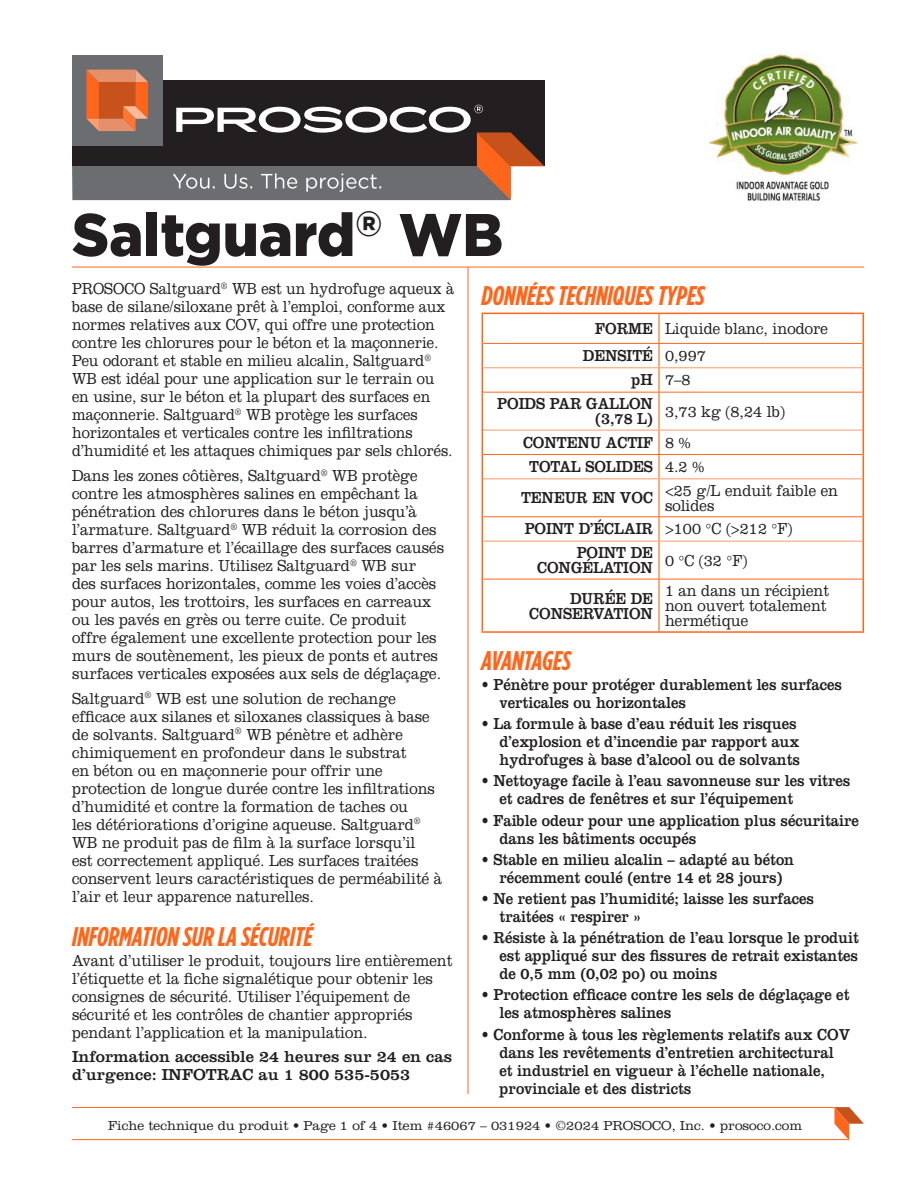
<style>
.page{position:relative;width:918px;height:1188px;background:#fff}
.page>*{position:absolute;margin:0;border:0;box-sizing:border-box;transform-origin:0 0}
._02_Product_Name{font:900 60px "Gotham";color:#231f20;scale:.95 1}
._04_Section_Header{font:italic 700 27px "Gotham Condensed";color:#ff661c}
._06_Body_Copy{font:300 16.5px/18px "Clarendon LT Std";color:#231f20;scale:.9 1}
._07_Bullet_Paragraph{font:16.5px/18px "Clarendon LT Std";color:#231f20;scale:.9 1}
._06_Body_Copy-2{font:300 16.5px/18px "Clarendon LT Std";color:#231f20;scale:.88 1}
._09_Tech_Data_Copy{font:300 16.5px/15px "Clarendon LT Std";color:#231f20;scale:.9 1}
._08_Tech_Data_Headers{font:16.5px/15px "Clarendon LT Std";color:#231f20;text-align:right;scale:.9 1}
._06_Body_Copy-3{font:16.5px/18px "Clarendon LT Std";color:#231f20}
._99_Item_Box{font:300 13.5px "Clarendon LT Std";color:#231f20}
</style>
<div class="page">
<hr style="left:468px;top:267px;width:1px;height:827px;background:#ff661c">
<hr style="left:658px;top:314px;width:2px;height:29px;background:#ff661c">
<hr style="left:658px;top:344px;width:2px;height:23px;background:#ff661c">
<hr style="left:658px;top:368px;width:2px;height:24px;background:#ff661c">
<hr style="left:658px;top:393px;width:2px;height:37px;background:#ff661c">
<hr style="left:658px;top:430px;width:2px;height:24px;background:#ff661c">
<hr style="left:658px;top:455px;width:2px;height:23px;background:#ff661c">
<hr style="left:658px;top:479px;width:2px;height:37px;background:#ff661c">
<hr style="left:658px;top:517px;width:2px;height:24px;background:#ff661c">
<hr style="left:658px;top:542px;width:2px;height:37px;background:#ff661c">
<hr style="left:658px;top:579px;width:2px;height:52px;background:#ff661c">
<hr style="left:483px;top:343px;width:176px;height:1px;background:#ff661c">
<hr style="left:659px;top:343px;width:204px;height:1px;background:#ff661c">
<hr style="left:483px;top:392px;width:176px;height:1px;background:#ff661c">
<hr style="left:659px;top:392px;width:204px;height:1px;background:#ff661c">
<hr style="left:483px;top:454px;width:176px;height:1px;background:#ff661c">
<hr style="left:659px;top:454px;width:204px;height:1px;background:#ff661c">
<hr style="left:483px;top:516px;width:176px;height:1px;background:#ff661c">
<hr style="left:659px;top:516px;width:204px;height:1px;background:#ff661c">
<hr style="left:483px;top:579px;width:176px;height:1px;background:#ff661c">
<hr style="left:659px;top:579px;width:204px;height:1px;background:#ff661c">
<hr style="left:483px;top:367px;width:176px;height:1px;background:#f89a6a">
<hr style="left:659px;top:367px;width:204px;height:1px;background:#f89a6a">
<hr style="left:483px;top:430px;width:176px;height:1px;background:#f89a6a">
<hr style="left:659px;top:430px;width:204px;height:1px;background:#f89a6a">
<hr style="left:483px;top:478px;width:176px;height:1px;background:#f89a6a">
<hr style="left:659px;top:478px;width:204px;height:1px;background:#f89a6a">
<hr style="left:483px;top:541px;width:176px;height:1px;background:#f89a6a">
<hr style="left:659px;top:541px;width:204px;height:1px;background:#f89a6a">
<hr style="left:482px;top:313px;width:177px;height:1px;background:#ff661c">
<hr style="left:659px;top:313px;width:205px;height:1px;background:#ff661c">
<svg style="left:482px;top:314px;width:1px;height:78px"></svg>
<svg style="left:863px;top:314px;width:1px;height:78px"></svg>
<hr style="left:482px;top:392px;width:1px;height:38px;background:#ff661c">
<hr style="left:863px;top:392px;width:1px;height:38px;background:#ff661c">
<svg style="left:482px;top:430px;width:1px;height:49px"></svg>
<svg style="left:863px;top:430px;width:1px;height:49px"></svg>
<hr style="left:482px;top:479px;width:1px;height:38px;background:#ff661c">
<hr style="left:863px;top:479px;width:1px;height:38px;background:#ff661c">
<svg style="left:482px;top:517px;width:1px;height:24px"></svg>
<svg style="left:863px;top:517px;width:1px;height:24px"></svg>
<hr style="left:482px;top:541px;width:1px;height:38px;background:#ff661c">
<hr style="left:863px;top:541px;width:1px;height:38px;background:#ff661c">
<hr style="left:482px;top:579px;width:1px;height:52px;background:#ff661c">
<hr style="left:863px;top:579px;width:1px;height:52px;background:#ff661c">
<hr style="left:482px;top:631px;width:177px;height:2px;background:#ff661c">
<hr style="left:659px;top:631px;width:205px;height:2px;background:#ff661c">
<hr style="left:72px;top:1139px;width:777px;height:1px;background:#ff661c">
<hr style="left:72px;top:1107px;width:762px;height:1px;background:#ff661c">
<svg style="left:834px;top:1107px;width:30px;height:33px"></svg>
<hr style="left:72px;top:267px;width:792px;height:1px;background:#ff661c">
<div style="left:72px;top:160px;width:439px;height:40px;background:#6c6d70"></div>
<div style="left:72px;top:81px;width:473px;height:85px;background:#231f20"></div>
<svg style="left:173px;top:105px;width:372px;height:95px"></svg>
<div style="left:72px;top:55px;width:90px;height:91px;background:#6c6d70"></div>
<svg style="left:86px;top:70px;width:62px;height:61px;background:#d9703f"></svg>
<img style="left:708px;top:54px;width:154px;height:147px">
<p class="_02_Product_Name" style="left:72px;top:200px;width:455px">Saltguard<sup>®</sup> WB</p>
<p class="_04_Section_Header" style="left:482px;top:280px;width:225px">DONNÉES TECHNIQUES TYPES</p>
<p class="_08_Tech_Data_Headers" style="left:595px;top:321px;width:66px">FORME</p>
<p class="_09_Tech_Data_Copy" style="left:665px;top:321px;width:183px">Liquide blanc, inodore</p>
<p class="_08_Tech_Data_Headers" style="left:583px;top:348px;width:79px">DENSITÉ</p>
<p class="_09_Tech_Data_Copy" style="left:665px;top:348px;width:47px">0,997</p>
<p class="_08_Tech_Data_Headers" style="left:632px;top:372px;width:25px">pH</p>
<p class="_09_Tech_Data_Copy" style="left:665px;top:372px;width:30px">7–8</p>
<p class="_08_Tech_Data_Headers" style="left:497px;top:396px;width:174px">POIDS PAR GALLON (3,78 L)</p>
<p class="_09_Tech_Data_Copy" style="left:665px;top:404px;width:135px">3,73 kg (8,24 lb)</p>
<p class="_08_Tech_Data_Headers" style="left:523px;top:435px;width:146px">CONTENU ACTIF</p>
<p class="_09_Tech_Data_Copy" style="left:665px;top:435px;width:30px">8 %</p>
<p class="_08_Tech_Data_Headers" style="left:529px;top:459px;width:139px">TOTAL SOLIDES</p>
<p class="_09_Tech_Data_Copy" style="left:665px;top:459px;width:45px">4.2 %</p>
<p class="_08_Tech_Data_Headers" style="left:521px;top:490px;width:148px">TENEUR EN VOC</p>
<p class="_09_Tech_Data_Copy" style="left:665px;top:483px;width:194px">&lt;25 g/L enduit faible en solides</p>
<p class="_08_Tech_Data_Headers" style="left:525px;top:521px;width:144px">POINT D’ÉCLAIR</p>
<p class="_09_Tech_Data_Copy" style="left:665px;top:521px;width:143px">&gt;100 °C (&gt;212 °F)</p>
<p class="_08_Tech_Data_Headers" style="left:537px;top:545px;width:130px">POINT DE<br>CONGÉLATION</p>
<p class="_09_Tech_Data_Copy" style="left:665px;top:553px;width:93px">0 °C (32 °F)</p>
<p class="_08_Tech_Data_Headers" style="left:529px;top:591px;width:139px">DURÉE DE<br>CONSERVATION</p>
<p class="_09_Tech_Data_Copy" style="left:665px;top:583px;width:184px">1 an dans un récipient non ouvert totalement hermétique</p>
<p class="_04_Section_Header" style="left:482px;top:645px;width:91px">AVANTAGES</p>
<p class="_07_Bullet_Paragraph" style="left:500px;top:675px;width:382px;text-indent:-18px">• Pénètre pour protéger durablement les surfaces verticales ou horizontales</p>
<p class="_07_Bullet_Paragraph" style="left:500px;top:715px;width:335px;text-indent:-18px">• La formule à base d’eau réduit les risques d’explosion et d’incendie par rapport aux hydrofuges à base d’alcool ou de solvants</p>
<p class="_07_Bullet_Paragraph" style="left:500px;top:772px;width:391px;text-indent:-18px">• Nettoyage facile à l’eau savonneuse sur les vitres et cadres de fenêtres et sur l’équipement</p>
<p class="_07_Bullet_Paragraph" style="left:500px;top:811px;width:401px;text-indent:-18px">• Faible odeur pour une application plus sécuritaire dans les bâtiments occupés</p>
<p class="_07_Bullet_Paragraph" style="left:482px;top:850px;width:349px;text-align:center">• Stable en milieu alcalin – adapté au béton récemment coulé (entre 14 et 28 jours)</p>
<p class="_07_Bullet_Paragraph" style="left:500px;top:889px;width:351px;text-indent:-18px">• Ne retient pas l’humidité; laisse les surfaces traitées « respirer »</p>
<p class="_07_Bullet_Paragraph" style="left:500px;top:929px;width:401px;text-align:justify;text-indent:-18px">• Résiste à la pénétration de l’eau lorsque le produit est appliqué sur des fissures de retrait existantes de 0,5 mm (0,02 po) ou moins</p>
<p class="_07_Bullet_Paragraph" style="left:500px;top:986px;width:390px;text-indent:-18px">• Protection efficace contre les sels de déglaçage et les atmosphères salines</p>
<p class="_07_Bullet_Paragraph" style="left:500px;top:1025px;width:391px;text-indent:-18px">• Conforme à tous les règlements relatifs aux COV dans les revêtements d’entretien architectural et industriel en vigueur à l’échelle nationale, provinciale et des districts</p>
<p class="_99_Item_Box" style="left:108px;top:1117px;width:695px">Fiche technique du produit • Page 1 of 4 • Item #46067 – 031924 • ©2024 PROSOCO, Inc. • prosoco.com</p>
<p class="_06_Body_Copy-2" style="left:72px;top:280px;width:436px">PROSOCO Saltguard<sup>®</sup> WB est un hydrofuge aqueux à base de silane/siloxane prêt à l’emploi, conforme aux normes relatives aux COV, qui offre une protection contre les chlorures pour le béton et la maçonnerie.<br>Peu odorant et stable en milieu alcalin, Saltguard<sup>® </sup>WB est idéal pour une application sur le terrain ou en usine, sur le béton et la plupart des surfaces en maçonnerie. Saltguard<sup>®</sup> WB protège les surfaces horizontales et verticales contre les infiltrations d’humidité et les attaques chimiques par sels chlorés.</p>
<p class="_06_Body_Copy" style="left:72px;top:467px;width:415px">Dans les zones côtières, Saltguard<sup>®</sup> WB protège contre les atmosphères salines en empêchant la pénétration des chlorures dans le béton jusqu’à l’armature. Saltguard<sup>®</sup> WB réduit la corrosion des barres d’armature et l’écaillage des surfaces causés par les sels marins. Utilisez Saltguard<sup>®</sup> WB sur des surfaces horizontales, comme les voies d’accès pour autos, les trottoirs, les surfaces en carreaux ou les pavés en grès ou terre cuite. Ce produit offre également une excellente protection pour les murs de soutènement, les pieux de ponts et autres surfaces verticales exposées aux sels de déglaçage.</p>
<p class="_06_Body_Copy" style="left:72px;top:689px;width:413px">Saltguard<sup>®</sup> WB est une solution de rechange efficace aux silanes et siloxanes classiques à base de solvants. Saltguard<sup>®</sup> WB pénètre et adhère chimiquement en profondeur dans le substrat<br>en béton ou en maçonnerie pour offrir une protection de longue durée contre les infiltrations d’humidité et contre la formation de taches ou<br>les détériorations d’origine aqueuse. Saltguard<sup>® </sup>WB ne produit pas de film à la surface lorsqu’il<br>est correctement appliqué. Les surfaces traitées conservent leurs caractéristiques de perméabilité à l’air et leur apparence naturelles.</p>
<p class="_04_Section_Header" style="left:72px;top:921px;width:242px">INFORMATION SUR LA SÉCURITÉ</p>
<p class="_06_Body_Copy" style="left:72px;top:951px;width:424px">Avant d’utiliser le produit, toujours lire entièrement l’étiquette et la fiche signalétique pour obtenir les consignes de sécurité. Utiliser l’équipement de sécurité et les contrôles de chantier appropriés pendant l’application et la manipulation.</p>
<p class="_06_Body_Copy-3" style="left:72px;top:1048px;width:381px">Information accessible 24 heures sur 24 en cas d’urgence: INFOTRAC au 1 800 535-5053</p>
</div>
